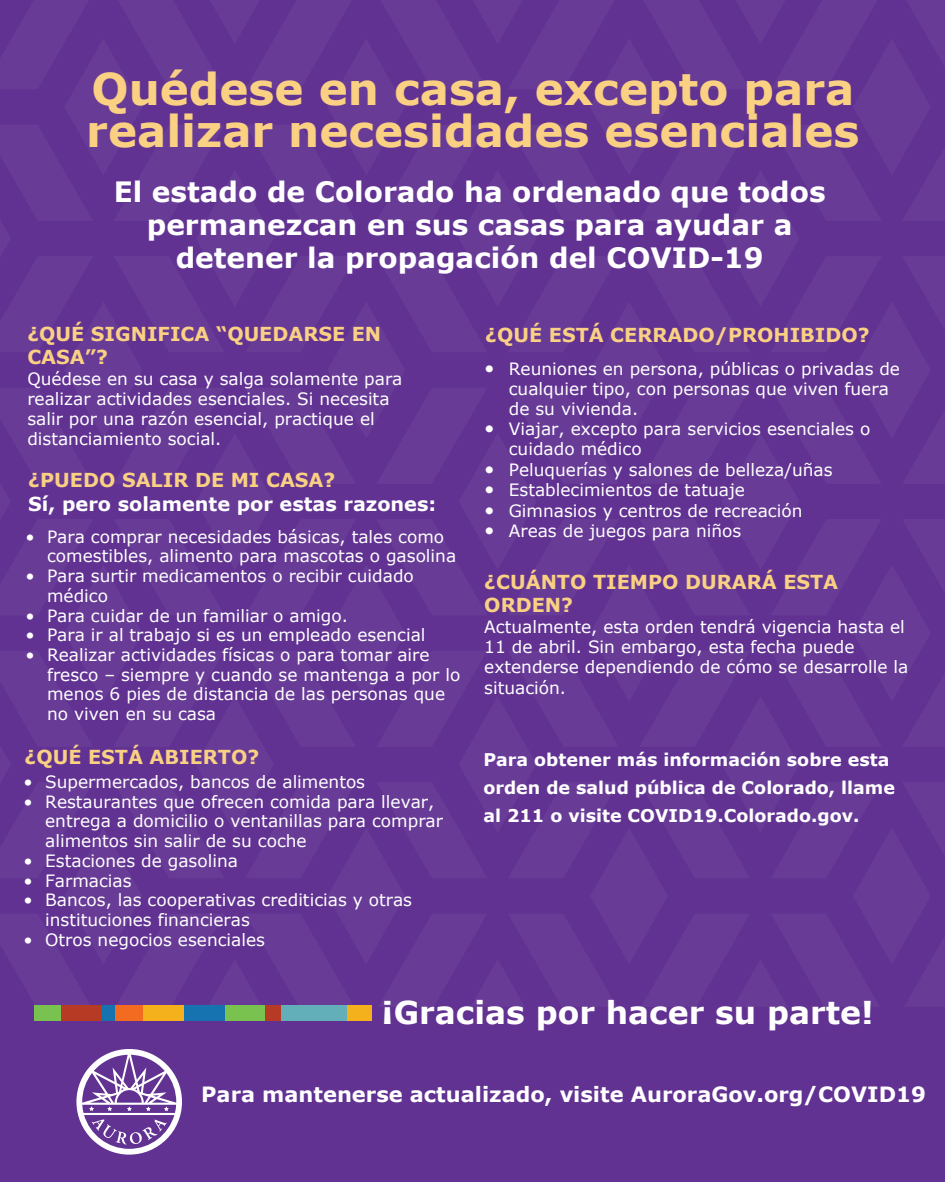
<style>
.page{position:relative;width:945px;height:1182px;background:#fff}
.page>*{position:absolute;margin:0;border:0;box-sizing:border-box;transform-origin:0 0}
.t1{font:700 43.75px/42.7px "Verdana";color:#fad083}
.t2{font:700 31.5px "Verdana";color:#fff}
.t3{font:700 28px/32.9px "Verdana";color:#fff;text-align:center}
.t4{font:700 21px "Verdana";color:#fff}
.t5{font:700 19.25px/22.8px "Verdana";color:#fad083}
.t6{font:700 19.25px/23.9px "Verdana";color:#fff}
.t7{font:700 17.5px/28.1px "Verdana";color:#fff}
.t8{font:16.97px/19.7px "Verdana";color:#fff}
.s1{font-style:inherit}
.s2{color:#fad083}
.s3{font-size:19.25px}
</style>
<div class="page">
<div style="left:0;top:0;width:944px;height:1181px;background:#613292"></div>
<svg style="left:76px;top:1049px;width:106px;height:105px"></svg>
<div style="left:34px;top:1004px;width:27px;height:16px;background:#79c24f"></div>
<div style="left:224px;top:1004px;width:41px;height:16px;background:#79c24f"></div>
<div style="left:61px;top:1004px;width:41px;height:16px;background:#b73a25"></div>
<div style="left:265px;top:1004px;width:17px;height:16px;background:#b73a25"></div>
<div style="left:347px;top:1004px;width:25px;height:16px;background:#f4b11c"></div>
<div style="left:282px;top:1004px;width:65px;height:16px;background:#62aeb9"></div>
<div style="left:184px;top:1004px;width:40px;height:16px;background:#1773af"></div>
<div style="left:143px;top:1004px;width:41px;height:16px;background:#f4b11c"></div>
<div style="left:114px;top:1004px;width:29px;height:16px;background:#f36a21"></div>
<div style="left:102px;top:1004px;width:12px;height:16px;background:#1773af"></div>
<h1 class="t1" style="left:86px;top:68px;width:775px">Quédese en casa, <span class="s1">excepto</span> para <span class="s1">realizar</span> necesidades esenciales</h1>
<h3 class="t3" style="left:114px;top:176px;width:713px">El estado de Colorado ha ordenado que tod<span class="s1">o</span>s permanezcan en sus casas para ayudar a <span class="s1">detener</span> la propagación del COVID-19</h3>
<p class="t5" style="left:27px;top:323px;width:355px">¿QUÉ SIGNIFICA <span class="s1">“</span>QUEDARSE EN<br>CASA”?</p>
<p class="t8" style="left:27px;top:369px;width:377px;line-height:20.1px">Quédese en su casa y salga solamente para realizar actividades esenciales. Si necesita salir por una razón esencial, practique el distanciamiento social.</p>
<p class="t6" style="left:28px;top:468px;width:409px"><span class="s2">¿PUEDO SALIR DE MI CASA?<br></span>Sí, pero solamente por estas razones<span class="s1">:</span></p>
<p class="t8" style="left:47px;top:526px;width:411px;text-indent:-22px">• Para comprar necesidades básicas, tales como comestibles, alimento para mascotas o gasolina</p>
<p class="t8" style="left:47px;top:566px;width:368px;text-indent:-22px">• Para surtir medicamentos o recibir cuidado médico</p>
<p class="t8" style="left:25px;top:605px;width:324px">• Para cuidar de un familiar o amigo.</p>
<p class="t8" style="left:25px;top:625px;width:402px">• Para ir al trabajo si es un empleado esencial</p>
<p class="t8" style="left:47px;top:645px;width:415px;text-indent:-22px">• Realizar actividades físicas o para tomar aire fresco – siempre y cuando se mantenga a por lo menos 6 pies de distancia de las personas que no viven en su casa</p>
<p class="t5" style="left:25px;top:745px;width:236px">¿QUÉ EST<span class="s1">Á</span> ABIERTO?</p>
<p class="t8" style="left:24px;top:772px;width:343px">• Supermercados, bancos de alimentos</p>
<p class="t8" style="left:45px;top:791px;width:399px;text-indent:-22px">• Restaurantes que ofrecen comida para llevar, entrega a domicilio o ventanillas para comprar alimentos sin salir de su coche</p>
<p class="t8" style="left:24px;top:851px;width:216px">• Estaciones de gasolina</p>
<p class="t8" style="left:24px;top:870px;width:110px">• Farmacias</p>
<p class="t8" style="left:45px;top:890px;width:368px;text-indent:-22px">• Bancos, las cooperativas crediticias y otras instituciones financieras</p>
<p class="t8" style="left:24px;top:929px;width:243px">• Otros negocios esenciales</p>
<p class="t5" style="left:485px;top:324px;width:386px">¿QUÉ ESTÁ CERRADO<span class="s1">/PROHIBIDO</span>?</p>
<p class="t8" style="left:509px;top:358px;width:393px;line-height:20px;text-indent:-25px"><span class="s3">•</span> Reuniones en persona, públicas o privadas de cualquier tipo, con personas que viven fuera de su vivienda.</p>
<p class="t8" style="left:509px;top:419px;width:363px;line-height:20.4px;text-indent:-25px"><span class="s3">•</span> Viajar, excepto para servicios esenciales o cuidado médico</p>
<p class="t8" style="left:484px;top:459px;width:350px"><span class="s3">•</span> Peluquerías y salones de belleza/uñas</p>
<p class="t8" style="left:484px;top:480px;width:262px"><span class="s3">•</span> Establecimientos de tatuaje</p>
<p class="t8" style="left:484px;top:500px;width:320px"><span class="s3">•</span> Gimnasios y centros de recreación</p>
<p class="t8" style="left:484px;top:520px;width:259px"><span class="s3">•</span> Areas de juegos para niños</p>
<p class="t5" style="left:484px;top:571px;width:355px">¿CUÁNTO TIEMPO DURARÁ ESTA<br>ORDEN?</p>
<p class="t8" style="left:484px;top:617px;width:426px;line-height:20.3px">Actualmente, esta orden tendrá vigencia hasta el 11 de abril. Sin embargo, esta fecha puede extenderse dependiendo de cómo se desarrolle la situación.</p>
<p class="t7" style="left:483px;top:745px;width:413px">Para obtener más información <span class="s1">sobre</span> esta orden de salud pública de Colorado, llame <span class="s1">a</span>l 211 o v<span class="s1">isite COVID19.Colorado.gov.</span></p>
<h2 class="t2" style="left:381px;top:991px;width:494px"><span class="s1">¡</span>Gracias por <span class="s1">hacer</span> su parte<span class="s1">!</span></h2>
<p class="t4" style="left:201px;top:1080px;width:726px"><span class="s1">Para mantenerse actualizado</span>, visit<span class="s1">e</span> AuroraGov.org/COVID19</p>
</div>
